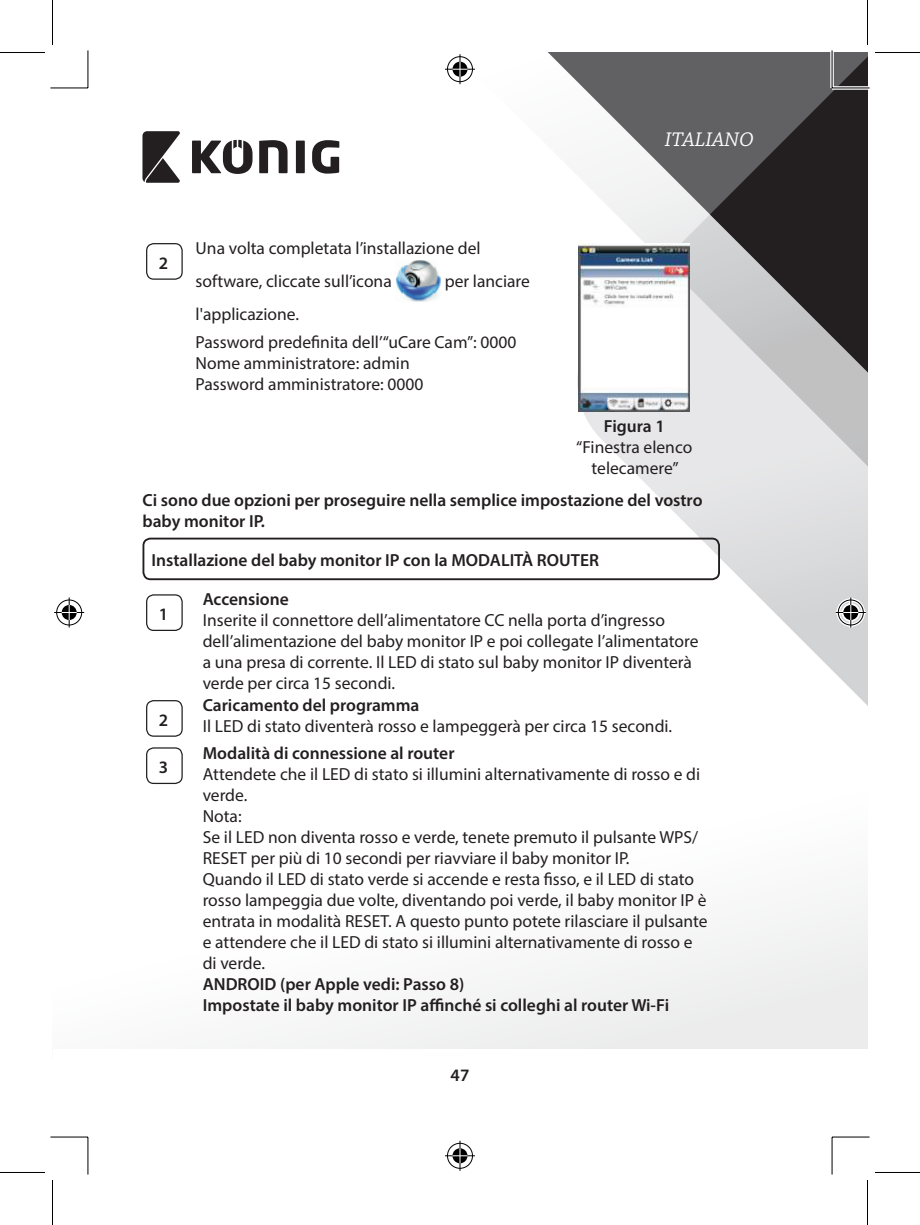
<style>
.page{position:relative;width:920px;height:1225px;background:#fff}
.page>*{position:absolute;margin:0;border:0;box-sizing:border-box;transform-origin:0 0}
.t1{font:italic 20.75px "Chaparral Pro";letter-spacing:.005em;color:#fff}
.t2{font:17.5px/21px "Myriad Pro";color:#231f20}
.t3{font:600 17.5px/21px "Myriad Pro";color:#231f20}
</style>
<div class="page">
<svg style="left:577px;top:555px;width:290px;height:150px"></svg>
<svg style="left:465px;top:60px;width:402px;height:495px"></svg>
<svg style="left:486px;top:52px;width:224px;height:455px"></svg>
<svg style="left:710px;top:52px;width:157px;height:458px;background:#848384"></svg>
<svg style="left:147px;top:732px;width:720px;height:317px"></svg>
<svg style="left:142px;top:131px;width:38px;height:52px"></svg>
<div style="left:296px;top:141px;width:9px;height:32px;background:#231f20"></div>
<svg style="left:259px;top:140px;width:29px;height:33px"></svg>
<svg style="left:312px;top:140px;width:27px;height:34px"></svg>
<svg style="left:192px;top:140px;width:61px;height:34px"></svg>
<div style="left:146px;top:243px;width:37px;height:37px;border:1px solid #231f20;border-radius:7px"></div>
<img style="left:395px;top:260px;width:46px;height:42px">
<img style="left:579px;top:243px;width:111px;height:168px">
<div style="left:142px;top:538px;width:578px;height:42px;border:2px solid #231f20;border-radius:7px"></div>
<div style="left:146px;top:594px;width:37px;height:37px;border:1px solid #231f20;border-radius:7px"></div>
<div style="left:146px;top:700px;width:37px;height:37px;border:1px solid #231f20;border-radius:7px"></div>
<div style="left:146px;top:747px;width:37px;height:37px;border:1px solid #231f20;border-radius:7px"></div>
<svg style="left:50px;top:87px;width:36px;height:1px"></svg>
<svg style="left:832px;top:86px;width:38px;height:4px"></svg>
<svg style="left:50px;top:1137px;width:36px;height:1px"></svg>
<svg style="left:834px;top:1137px;width:36px;height:1px"></svg>
<svg style="left:86px;top:50px;width:2px;height:38px"></svg>
<svg style="left:86px;top:1137px;width:2px;height:37px"></svg>
<svg style="left:830px;top:50px;width:4px;height:38px"></svg>
<svg style="left:831px;top:1137px;width:3px;height:37px"></svg>
<hr style="left:50px;top:88px;width:38px;height:1px;background:#000">
<hr style="left:832px;top:88px;width:38px;height:1px;background:#000">
<hr style="left:50px;top:1136px;width:38px;height:1px;background:#000">
<hr style="left:832px;top:1136px;width:38px;height:1px;background:#000">
<hr style="left:88px;top:50px;width:1px;height:38px;background:#000">
<hr style="left:88px;top:1137px;width:1px;height:37px;background:#000">
<hr style="left:832px;top:50px;width:1px;height:38px;background:#000">
<hr style="left:832px;top:1137px;width:1px;height:37px;background:#000">
<hr style="left:0;top:52px;width:45px;height:1px;background:#000">
<hr style="left:875px;top:52px;width:45px;height:1px;background:#000">
<hr style="left:0;top:1172px;width:45px;height:1px;background:#000">
<hr style="left:875px;top:1172px;width:45px;height:1px;background:#000">
<hr style="left:52px;top:0;width:1px;height:45px;background:#000">
<hr style="left:52px;top:1180px;width:1px;height:45px;background:#000">
<hr style="left:867px;top:0;width:1px;height:45px;background:#000">
<hr style="left:867px;top:1180px;width:1px;height:45px;background:#000">
<div style="left:446px;top:55px;width:28px;height:28px;border:4px solid #fff;border-radius:50%"></div>
<svg style="left:445px;top:67px;width:30px;height:4px"></svg>
<svg style="left:458px;top:54px;width:4px;height:30px"></svg>
<div style="left:451px;top:60px;width:18px;height:18px;border:4px solid #fff;border-radius:50%"></div>
<div style="left:447px;top:56px;width:26px;height:26px;border:1px solid #000;border-radius:50%"></div>
<hr style="left:445px;top:69px;width:30px;height:1px;background:#000">
<hr style="left:460px;top:54px;width:1px;height:30px;background:#000">
<svg style="left:452px;top:62px;width:15px;height:15px"></svg>
<div style="left:446px;top:1141px;width:28px;height:29px;border:4px solid #fff;border-radius:50%"></div>
<hr style="left:445px;top:1154px;width:30px;height:3px;background:#fff">
<svg style="left:458px;top:1141px;width:4px;height:30px"></svg>
<div style="left:451px;top:1146px;width:18px;height:19px;border:4px solid #fff;border-radius:50%"></div>
<div style="left:447px;top:1143px;width:26px;height:25px;border:1px solid #000;border-radius:50%"></div>
<hr style="left:445px;top:1155px;width:30px;height:1px;background:#000">
<hr style="left:460px;top:1141px;width:1px;height:30px;background:#000">
<svg style="left:452px;top:1148px;width:15px;height:15px"></svg>
<div style="left:55px;top:598px;width:28px;height:29px;border:4px solid #fff;border-radius:50%"></div>
<hr style="left:54px;top:611px;width:30px;height:3px;background:#fff">
<svg style="left:67px;top:597px;width:4px;height:30px"></svg>
<div style="left:60px;top:603px;width:18px;height:19px;border:4px solid #fff;border-radius:50%"></div>
<div style="left:56px;top:599px;width:26px;height:26px;border:1px solid #000;border-radius:50%"></div>
<hr style="left:54px;top:612px;width:30px;height:1px;background:#000">
<hr style="left:69px;top:597px;width:1px;height:30px;background:#000">
<svg style="left:62px;top:605px;width:15px;height:15px"></svg>
<div style="left:837px;top:598px;width:28px;height:29px;border:4px solid #fff;border-radius:50%"></div>
<hr style="left:836px;top:611px;width:30px;height:3px;background:#fff">
<svg style="left:849px;top:597px;width:4px;height:30px"></svg>
<div style="left:842px;top:603px;width:18px;height:19px;border:4px solid #fff;border-radius:50%"></div>
<div style="left:838px;top:599px;width:26px;height:26px;border:1px solid #000;border-radius:50%"></div>
<hr style="left:836px;top:612px;width:30px;height:1px;background:#000">
<hr style="left:850px;top:597px;width:1px;height:30px;background:#000">
<svg style="left:843px;top:605px;width:15px;height:15px"></svg>
<p class="t3" style="left:159px;top:252px;width:11px">2</p>
<p class="t2" style="left:196px;top:231px;width:286px;line-height:33.2px">Una volta completata l’installazione del software, cliccate sull’icona</p>
<p class="t2" style="left:445px;top:271px;width:87px">per lanciare</p>
<p class="t2" style="left:196px;top:301px;width:322px;line-height:27.2px">l'applicazione.<br>Password predefinita dell’“uCare Cam”: 0000</p>
<p class="t2" style="left:196px;top:352px;width:229px">Nome amministratore: admin<br>Password amministratore: 0000</p>
<p class="t1" style="left:665px;top:128px;width:91px">ITALIANO</p>
<p class="t3" style="left:604px;top:415px;width:62px">Figura 1</p>
<p class="t2" style="left:576px;top:437px;width:118px;text-align:center">“Finestra elenco telecamere”</p>
<p class="t3" style="left:143px;top:489px;width:562px">Ci sono due opzioni per proseguire nella semplice impostazione del vostro baby monitor IP.</p>
<p class="t3" style="left:151px;top:549px;width:449px">Installazione del baby monitor IP con la MODALITÀ ROUTER</p>
<p class="t3" style="left:159px;top:603px;width:11px">1</p>
<p class="t3" style="left:203px;top:588px;width:88px">Accensione</p>
<p class="t2" style="left:203px;top:610px;width:497px">Inserite il connettore dell’alimentatore CC nella porta d’ingresso dell’alimentazione del baby monitor IP e poi collegate l’alimentatore a una presa di corrente. Il LED di stato sul baby monitor IP diventerà verde per circa 15 secondi.</p>
<p class="t3" style="left:159px;top:709px;width:11px">2</p>
<p class="t3" style="left:159px;top:756px;width:11px">3</p>
<p class="t3" style="left:203px;top:694px;width:218px">Caricamento del programma</p>
<p class="t2" style="left:203px;top:715px;width:471px">Il LED di stato diventerà rosso e lampeggerà per circa 15 secondi.</p>
<p class="t3" style="left:203px;top:741px;width:253px">Modalità di connessione al router</p>
<p class="t2" style="left:203px;top:763px;width:506px">Attendete che il LED di stato si illumini alternativamente di rosso e di verde.<br>Nota:<br>Se il LED non diventa rosso e verde, tenete premuto il pulsante WPS/ RESET per più di 10 secondi per riavviare il baby monitor IP.<br>Quando il LED di stato verde si accende e resta fisso, e il LED di stato rosso lampeggia due volte, diventando poi verde, il baby monitor IP è entrata in modalità RESET. A questo punto potete rilasciare il pulsante e attendere che il LED di stato si illumini alternativamente di rosso e di verde.</p>
<p class="t3" style="left:203px;top:973px;width:468px">ANDROID (per Apple vedi: Passo 8)<br>Impostate il baby monitor IP affinché si colleghi al router Wi‑Fi</p>
<p class="t3" style="left:451px;top:1064px;width:20px">47</p>
</div>
